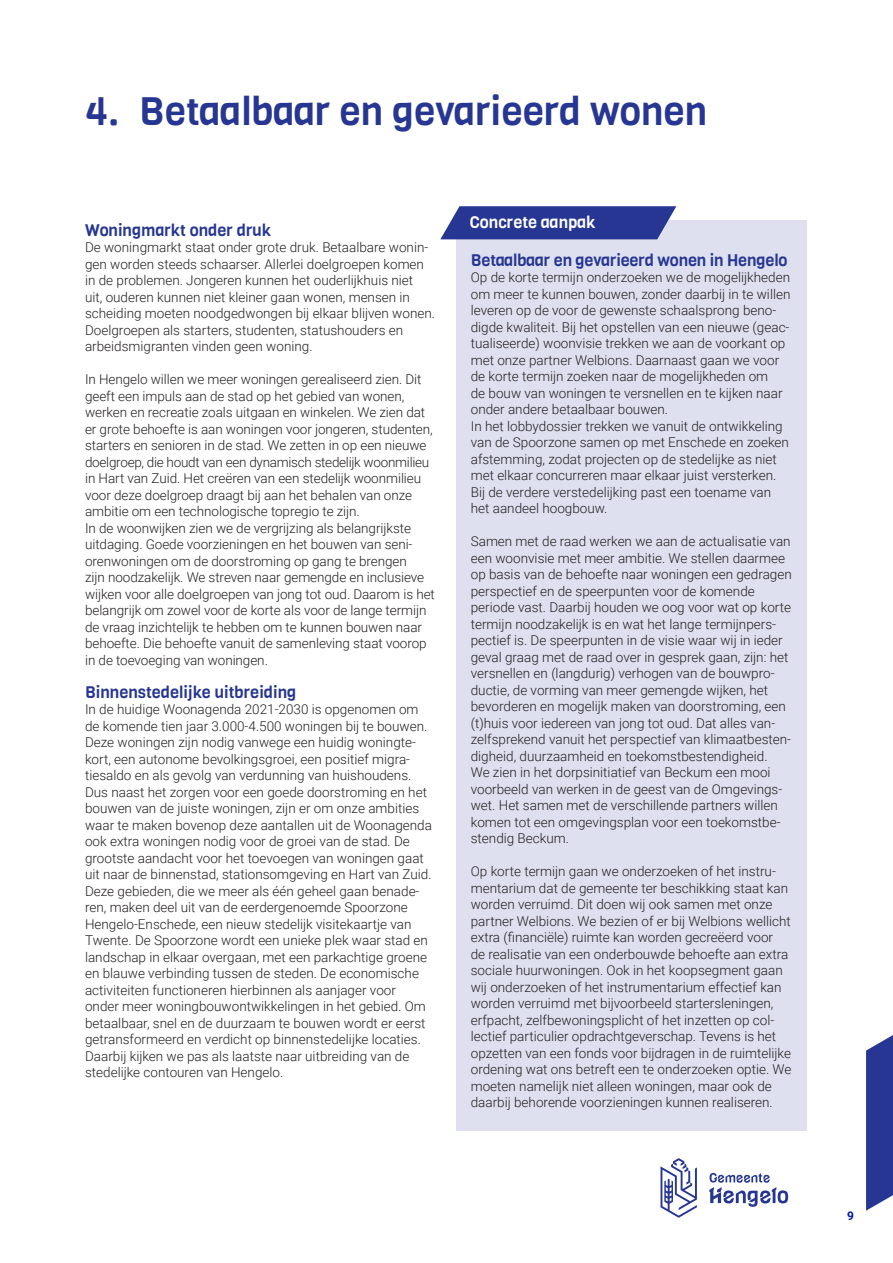
<style>
.page{position:relative;width:893px;height:1263px;background:#fff}
.page>*{position:absolute;margin:0;border:0;box-sizing:border-box;transform-origin:0 0}
.t1{font:39px "Viga";color:#263692}
.t2{font:16.5px "Viga";color:#263692}
.t3{font:16.5px "Viga";color:#fff}
.t4{font:300 13.5px/16.5px "Roboto";color:#231f20}
.t5{font:700 12px "Roboto";color:#00199f}
</style>
<div class="page">
<svg style="left:866px;top:1035px;width:27px;height:176px"></svg>
<svg style="left:660px;top:1158px;width:37px;height:60px"></svg>
<svg style="left:709px;top:1173px;width:79px;height:34px"></svg>
<div style="left:456px;top:220px;width:351px;height:911px;background:#dfe0ef"></div>
<svg style="left:440px;top:206px;width:236px;height:33px"></svg>
<h1 class="t1" style="left:85px;top:85px;width:624px">4. Betaalbaar en gevarieerd wonen</h1>
<p class="t2" style="left:85px;top:219px;width:188px">Woningmarkt onder druk</p>
<p class="t4" style="left:85px;top:238px;width:351px">De woningmarkt staat onder grote druk. Betaalbare wonin&shy;gen worden steeds schaarser. Allerlei doelgroepen komen in de problemen. Jongeren kunnen het ouderlijkhuis niet<br>uit, ouderen kunnen niet kleiner gaan wonen, mensen in scheiding moeten noodgedwongen bij elkaar blijven wonen.<br>Doelgroepen als starters, studenten, statushouders en arbeidsmigranten vinden geen woning.</p>
<p class="t4" style="left:85px;top:370px;width:351px">In Hengelo willen we meer woningen gerealiseerd zien. Dit geeft een impuls aan de stad op het gebied van wonen, werken en recreatie zoals uitgaan en winkelen. We zien dat er grote behoefte is aan woningen voor jongeren, studenten, starters en senioren in de stad. We zetten in op een nieuwe doelgroep, die houdt van een dynamisch stedelijk woonmilieu in Hart van Zuid. Het creëren van een stedelijk woonmilieu voor deze doelgroep draagt bij aan het behalen van onze ambitie om een technologische topregio te zijn.<br>In de woonwijken zien we de vergrijzing als belangrijkste uitdaging. Goede voorzieningen en het bouwen van seni&shy;orenwoningen om de doorstroming op gang te brengen<br>zijn noodzakelijk. We streven naar gemengde en inclusieve wijken voor alle doelgroepen van jong tot oud. Daarom is het belangrijk om zowel voor de korte als voor de lange termijn de vraag inzichtelijk te hebben om te kunnen bouwen naar behoefte. Die behoefte vanuit de samenleving staat voorop in de toevoeging van woningen.</p>
<p class="t2" style="left:85px;top:681px;width:213px">Binnenstedelijke uitbreiding</p>
<p class="t4" style="left:85px;top:700px;width:348px">In de huidige Woonagenda 2021-2030 is opgenomen om de komende tien jaar 3.000-4.500 woningen bij te bouwen.<br>Deze woningen zijn nodig vanwege een huidig woningte&shy;kort, een autonome bevolkingsgroei, een positief migra&shy;tiesaldo en als gevolg van verdunning van huishoudens.<br>Dus naast het zorgen voor een goede doorstroming en het bouwen van de juiste woningen, zijn er om onze ambities waar te maken bovenop deze aantallen uit de Woonagenda ook extra woningen nodig voor de groei van de stad. De grootste aandacht voor het toevoegen van woningen gaat uit naar de binnenstad, stationsomgeving en Hart van Zuid.<br>Deze gebieden, die we meer als één geheel gaan benade&shy;ren, maken deel uit van de eerdergenoemde Spoorzone Hengelo-Enschede, een nieuw stedelijk visitekaartje van Twente. De Spoorzone wordt een unieke plek waar stad en landschap in elkaar overgaan, met een parkachtige groene en blauwe verbinding tussen de steden. De economische activiteiten functioneren hierbinnen als aanjager voor onder meer woningbouwontwikkelingen in het gebied. Om betaalbaar, snel en de duurzaam te bouwen wordt er eerst getransformeerd en verdicht op binnenstedelijke locaties.<br>Daarbij kijken we pas als laatste naar uitbreiding van de stedelijke contouren van Hengelo.</p>
<p class="t3" style="left:470px;top:211px;width:127px">Concrete aanpak</p>
<p class="t2" style="left:471px;top:249px;width:318px">Betaalbaar en gevarieerd wonen in Hengelo</p>
<p class="t4" style="left:471px;top:269px;width:321px">Op de korte termijn onderzoeken we de mogelijkheden om meer te kunnen bouwen, zonder daarbij in te willen leveren op de voor de gewenste schaalsprong beno&shy;digde kwaliteit. Bij het opstellen van een nieuwe (geac&shy;tualiseerde) woonvisie trekken we aan de voorkant op met onze partner Welbions. Daarnaast gaan we voor de korte termijn zoeken naar de mogelijkheden om<br>de bouw van woningen te versnellen en te kijken naar onder andere betaalbaar bouwen.<br>In het lobbydossier trekken we vanuit de ontwikkeling van de Spoorzone samen op met Enschede en zoeken afstemming, zodat projecten op de stedelijke as niet met elkaar concurreren maar elkaar juist versterken.<br>Bij de verdere verstedelijking past een toename van het aandeel hoogbouw.</p>
<p class="t4" style="left:471px;top:533px;width:323px">Samen met de raad werken we aan de actualisatie van een woonvisie met meer ambitie. We stellen daarmee op basis van de behoefte naar woningen een gedragen perspectief en de speerpunten voor de komende periode vast. Daarbij houden we oog voor wat op korte termijn noodzakelijk is en wat het lange termijnpers&shy;pectief is. De speerpunten in de visie waar wij in ieder geval graag met de raad over in gesprek gaan, zijn: het versnellen en (langdurig) verhogen van de bouwpro&shy;ductie, de vorming van meer gemengde wijken, het bevorderen en mogelijk maken van doorstroming, een (t)huis voor iedereen van jong tot oud. Dat alles van&shy;zelfsprekend vanuit het perspectief van klimaatbesten&shy;digheid, duurzaamheid en toekomstbestendigheid.<br>We zien in het dorpsinitiatief van Beckum een mooi voorbeeld van werken in de geest van de Omgevings&shy;wet. Het samen met de verschillende partners willen komen tot een omgevingsplan voor een toekomstbe&shy;stendig Beckum.</p>
<p class="t4" style="left:471px;top:863px;width:322px">Op korte termijn gaan we onderzoeken of het instru&shy;mentarium dat de gemeente ter beschikking staat kan worden verruimd. Dit doen wij ook samen met onze partner Welbions. We bezien of er bij Welbions wellicht extra (financiële) ruimte kan worden gecreëerd voor<br>de realisatie van een onderbouwde behoefte aan extra sociale huurwoningen. Ook in het koopsegment gaan wij onderzoeken of het instrumentarium effectief kan worden verruimd met bijvoorbeeld startersleningen, erfpacht, zelfbewoningsplicht of het inzetten op col&shy;lectief particulier opdrachtgeverschap. Tevens is het opzetten van een fonds voor bijdragen in de ruimtelijke ordening wat ons betreft een te onderzoeken optie. We moeten namelijk niet alleen woningen, maar ook de daarbij behorende voorzieningen kunnen realiseren.</p>
<p class="t5" style="left:847px;top:1207px;width:8px">9</p>
</div>
